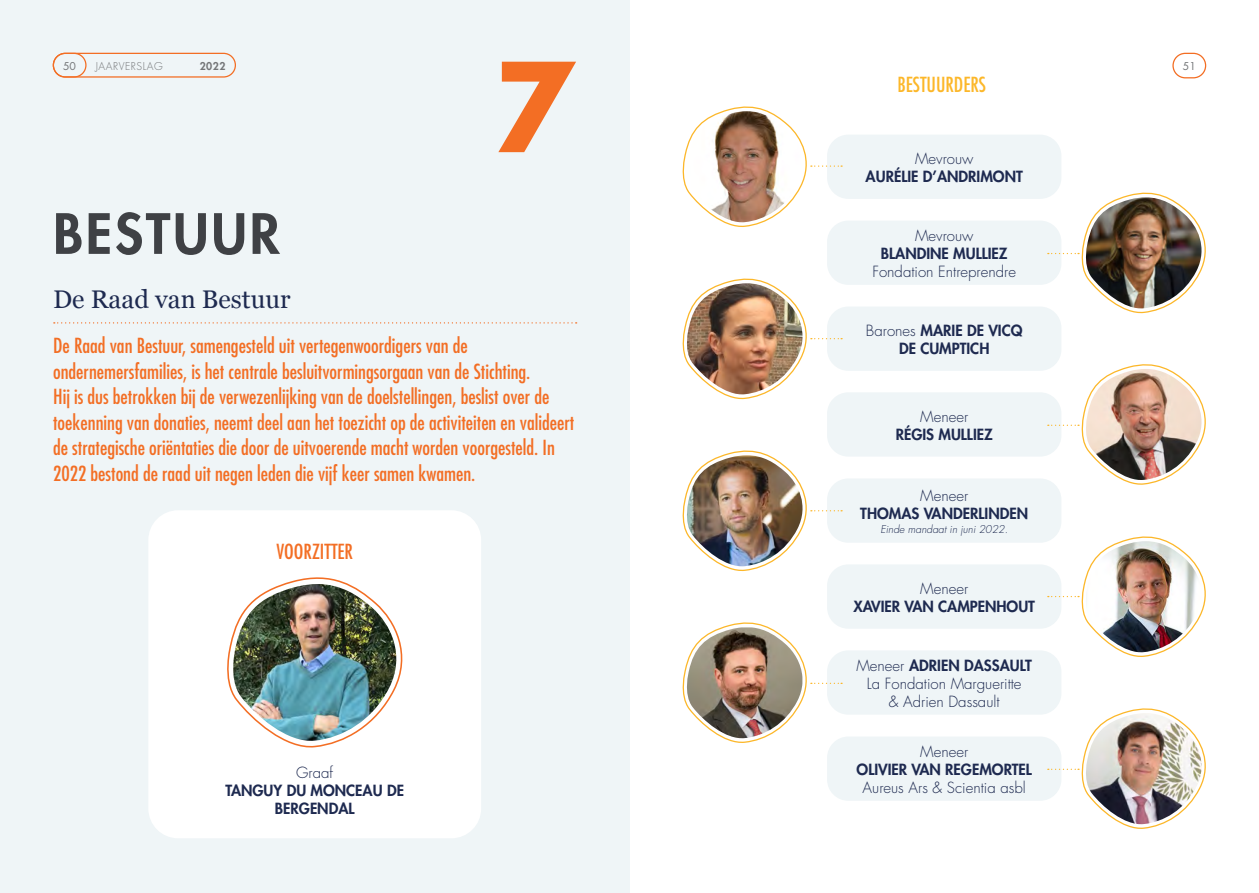
<style>
.page{position:relative;width:1259px;height:893px;background:#fff}
.page>*{position:absolute;margin:0;border:0;box-sizing:border-box;transform-origin:0 0}
.t1{font:700 120px "Futura Std";color:#f36e24}
.t2{font:800 54px "Futura Std";letter-spacing:.05em;color:#3f4145}
.Sous-Titre_2{font:25.5px "Georgia";color:#1e2a50}
.Sous-Titre_1{font:condensed 20.25px/25.5px "Futura Std";color:#f36e24}
.t3{font:condensed 20.25px "Futura Std";color:#fcb729}
.t4{font:800 15px/18px "Futura Std";color:#1e2a50;text-align:center}
.t5{font:300 15px "Futura Std";color:#1e2a50}
.t6{font:italic 300 10.5px "Futura Std";color:#1e2a50}
.t7{font:300 10.5px "Futura Std";letter-spacing:.05em;color:#747678}
.t8{font:10.5px "Futura Std";color:#747678}
.t9{font:800 10.5px "Futura Std";color:#747678}
.s1{font-weight:300}
</style>
<div class="page">
<div style="left:1172px;top:53px;width:34px;height:25px;border:1px solid #f36e24;border-radius:12px"></div>
<div style="left:0;top:0;width:629px;height:893px;background:#eff5f7"></div>
<div style="left:53px;top:53px;width:183px;height:25px;border:1px solid #f36e24;border-radius:12px"></div>
<div style="left:53px;top:53px;width:34px;height:25px;border:1px solid #f36e24;border-radius:12px"></div>
<div style="left:148px;top:510px;width:333px;height:328px;background:#fff;border-radius:30px"></div>
<svg style="left:54px;top:322px;width:523px;height:2px"></svg>
<img style="left:227px;top:577px;width:176px;height:171px">
<div style="left:827px;top:135px;width:234px;height:64px;background:#eff5f7;border-radius:21px"></div>
<div style="left:827px;top:221px;width:234px;height:64px;background:#eff5f7;border-radius:21px"></div>
<div style="left:827px;top:307px;width:234px;height:64px;background:#eff5f7;border-radius:21px"></div>
<div style="left:827px;top:392px;width:234px;height:65px;background:#eff5f7;border-radius:21px"></div>
<div style="left:827px;top:478px;width:234px;height:65px;background:#eff5f7;border-radius:21px"></div>
<div style="left:827px;top:564px;width:234px;height:65px;background:#eff5f7;border-radius:21px"></div>
<div style="left:827px;top:650px;width:234px;height:65px;background:#eff5f7;border-radius:21px"></div>
<div style="left:827px;top:736px;width:234px;height:65px;background:#eff5f7;border-radius:21px"></div>
<svg style="left:682px;top:106px;width:160px;height:121px"></svg>
<img style="left:682px;top:278px;width:160px;height:122px">
<img style="left:682px;top:450px;width:160px;height:122px">
<img style="left:682px;top:622px;width:160px;height:121px">
<img style="left:1048px;top:708px;width:158px;height:121px">
<img style="left:1048px;top:533px;width:158px;height:124px">
<img style="left:1048px;top:361px;width:158px;height:124px">
<img style="left:1048px;top:189px;width:158px;height:126px">
<p class="t8" style="left:63px;top:59px;width:14px">50</p>
<p class="t7" style="left:96px;top:59px;width:68px">JAARVERSLAG</p>
<p class="t9" style="left:200px;top:59px;width:27px">2022</p>
<p class="t8" style="left:1182px;top:59px;width:14px">51</p>
<p class="t1" style="left:493px;top:27px;width:84px">7</p>
<p class="t3" style="left:897px;top:72px;width:90px">BESTUURDERS</p>
<p class="t5" style="left:915px;top:149px;width:60px">Mevrouw</p>
<p class="t4" style="left:865px;top:167px;width:159px">AURÉLIE D’ANDRIMONT</p>
<p class="t2" style="left:53px;top:200px;width:228px">BESTUUR</p>
<p class="Sous-Titre_2" style="left:53px;top:280px;width:239px">De Raad van Bestuur</p>
<p class="Sous-Titre_1" style="left:53px;top:333px;width:523px">De Raad van Bestuur, samengesteld uit vertegenwoordigers van de ondernemersfamilies, is het centrale besluitvormingsorgaan van de Stichting.<br>Hij is dus betrokken bij de verwezenlijking van de doelstellingen, beslist over de toekenning van donaties, neemt deel aan het toezicht op de activiteiten en valideert de strategische oriëntaties die door de uitvoerende macht worden voorgesteld. In 2022 bestond de raad uit negen leden die vijf keer samen kwamen.</p>
<p class="Sous-Titre_1" style="left:276px;top:538px;width:78px">VOORZITTER</p>
<p class="t5" style="left:296px;top:764px;width:38px">Graaf</p>
<p class="t4" style="left:225px;top:782px;width:180px">TANGUY DU MONCEAU DE<br>BERGENDAL</p>
<p class="t5" style="left:915px;top:226px;width:60px">Mevrouw</p>
<p class="t4" style="left:881px;top:244px;width:128px">BLANDINE MULLIEZ</p>
<p class="t5" style="left:872px;top:262px;width:145px">Fondation Entreprendre</p>
<p class="t4" style="left:866px;top:321px;width:158px"><span class="s1">Barones</span> MARIE DE VICQ</p>
<p class="t4" style="left:899px;top:339px;width:92px">DE CUMPTICH</p>
<p class="t5" style="left:920px;top:407px;width:49px">Meneer</p>
<p class="t4" style="left:895px;top:425px;width:99px">RÉGIS MULLIEZ</p>
<p class="t5" style="left:920px;top:486px;width:49px">Meneer</p>
<p class="t4" style="left:860px;top:504px;width:169px">THOMAS VANDERLINDEN</p>
<p class="t6" style="left:880px;top:522px;width:129px">Einde mandaat in juni 2022.</p>
<p class="t5" style="left:920px;top:579px;width:49px">Meneer</p>
<p class="t4" style="left:853px;top:597px;width:183px">XAVIER VAN CAMPENHOUT</p>
<p class="t4" style="left:856px;top:656px;width:177px"><span class="s1">Meneer</span> ADRIEN DASSAULT</p>
<p class="t5" style="left:867px;top:674px;width:156px">La Fondation Margueritte</p>
<p class="t5" style="left:889px;top:692px;width:112px">&amp; Adrien Dassault</p>
<p class="t5" style="left:920px;top:742px;width:49px">Meneer</p>
<p class="t4" style="left:856px;top:760px;width:177px">OLIVIER VAN REGEMORTEL</p>
<p class="t5" style="left:862px;top:778px;width:165px">Aureus Ars &amp; Scientia asbl</p>
</div>
